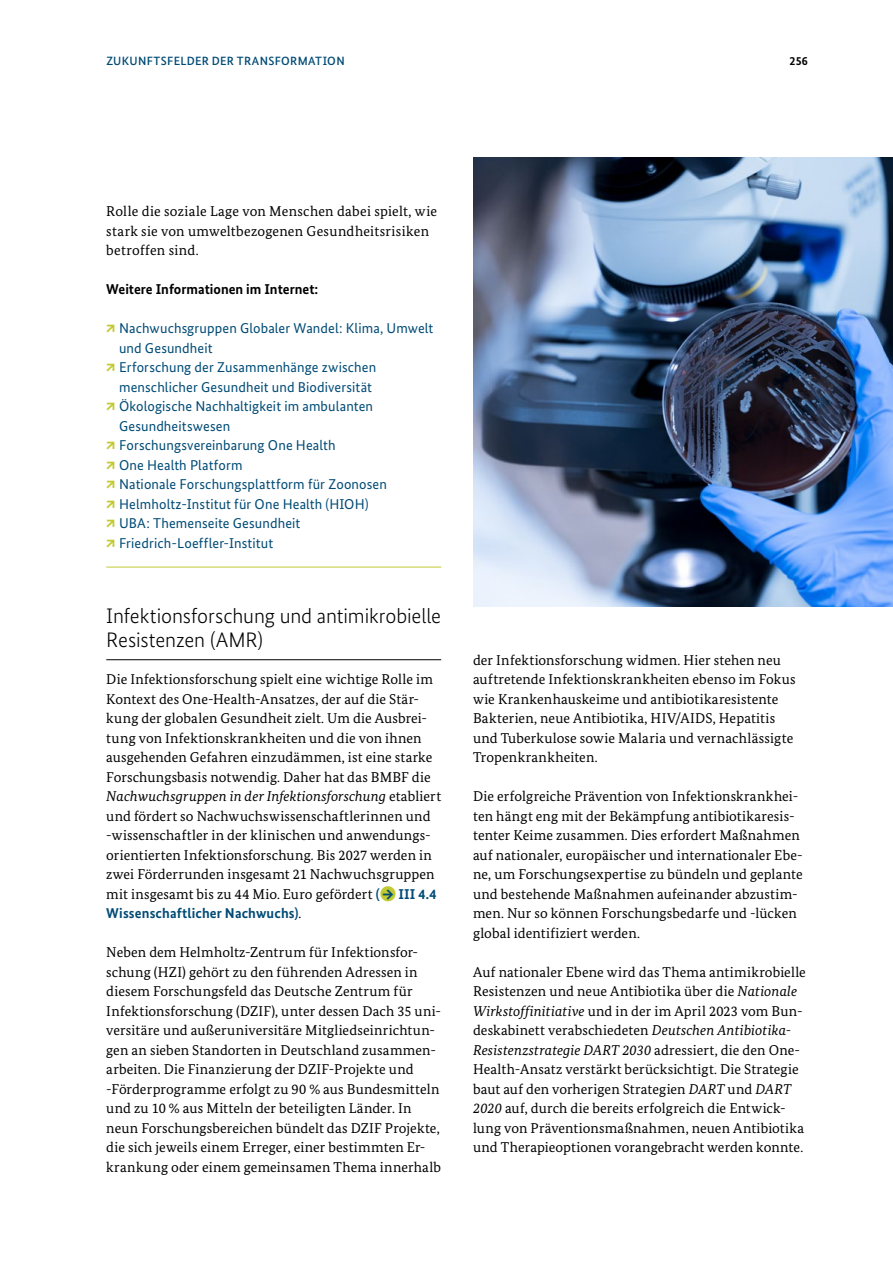
<style>
.page{position:relative;width:893px;height:1263px;background:#fff}
.page>*{position:absolute;margin:0;border:0;box-sizing:border-box;transform-origin:0 0}
.H3_Subheadline_2-zeilig{font:300 21px/24px "Bundes Sans";letter-spacing:-.005em;color:#000}
.Fließtext{font:14.25px/19.5px "Bundes Serif";letter-spacing:.01em;color:#000}
.t1{font:14.25px/19.5px "Bundes Sans";letter-spacing:.01em;color:#004b76}
.Fließtext-2{font:700 14.25px "Bundes Sans";color:#000}
.t2{font:500 12px "Bundes Sans";letter-spacing:.03em;color:#004b76}
.t3{font:700 12px "Bundes Sans";color:#000}
.s1{font-weight:900;color:#c1ca31}
.s2{font-style:italic}
.s3{font-family:"Bundes Sans";font-weight:700;color:#004b76}
.s4{color:#c1ca31}
.s5{font-family:"Bundes Sans";font-weight:900;color:#004b76}
</style>
<div class="page">
<hr style="left:106px;top:567px;width:335px;height:1px;background:#c1ca31">
<hr style="left:106px;top:659px;width:335px;height:1px;background:#000">
<img style="left:473px;top:157px;width:420px;height:449px">
<p class="t2" style="left:106px;top:54px;width:9px">ZUKU</p>
<p class="t2" style="left:138px;top:54px;width:208px">NFTSFELDER DER TRANSFORMATION</p>
<p class="t3" style="left:789px;top:53px;width:20px">256</p>
<p class="Fließtext" style="left:106px;top:201px;width:332px">Rolle die soziale Lage von Menschen dabei spielt, wie stark sie von umweltbezogenen Gesundheitsrisiken betroffen sind.</p>
<p class="Fließtext-2" style="left:106px;top:281px;width:214px">Weitere Informationen im Internet:</p>
<p class="t1" style="left:119px;top:318px;width:316px;text-indent:-13px"><span class="s1">↗</span> Nachwuchsgruppen Globaler Wandel: Klima, Umwelt und Gesundheit</p>
<p class="t1" style="left:106px;top:357px;width:271px;text-align:center"><span class="s1">↗</span> Erforschung der Zusammenhänge zwischen menschlicher Gesundheit und Biodiversität</p>
<p class="t1" style="left:119px;top:396px;width:256px;text-indent:-13px"><span class="s1">↗</span> Ökologische Nachhaltigkeit im ambulanten<br>Gesundheitswesen</p>
<p class="t1" style="left:106px;top:435px;width:231px"><span class="s1">↗</span> Forschungsvereinbarung One Health</p>
<p class="t1" style="left:106px;top:455px;width:138px"><span class="s1">↗</span> One Health Platform</p>
<p class="t1" style="left:106px;top:474px;width:282px"><span class="s1">↗</span> Nationale Forschungsplattform für Zoonosen</p>
<p class="t1" style="left:106px;top:494px;width:264px"><span class="s1">↗</span> Helmholtz-Institut für One Health (HIOH)</p>
<p class="t1" style="left:106px;top:513px;width:196px"><span class="s1">↗</span> UBA: Themenseite Gesundheit</p>
<p class="t1" style="left:106px;top:533px;width:168px"><span class="s1">↗</span> Friedrich-Loeffler-Institut</p>
<h3 class="H3_Subheadline_2-zeilig" style="left:106px;top:604px;width:336px">Infektionsforschung und antimikrobielle<br>Resistenzen (AMR)</h3>
<p class="Fließtext" style="left:106px;top:669px;width:336px">Die Infektionsforschung spielt eine wichtige Rolle im Kontext des One-Health-Ansatzes, der auf die Stär&shy;kung der globalen Gesundheit zielt. Um die Ausbrei&shy;tung von Infektionskrankheiten und die von ihnen ausgehenden Gefahren einzudämmen, ist eine starke Forschungsbasis notwendig. Daher hat das BMBF die <span class="s2">Nachwuchsgruppen in der Infektionsforschung</span> etabliert und fördert so Nachwuchswissenschaftlerinnen und -wissenschaftler in der klinischen und anwendungs&shy;orientierten Infektionsforschung. Bis 2027 werden in zwei Förderrunden insgesamt 21 Nachwuchsgruppen mit insgesamt bis zu 44 Mio. Euro gefördert <span class="s3">(</span><span class="s4">●</span><span class="s5">→</span> <span class="s3">III 4.4<br>Wissenschaftlicher Nachwuchs)</span>.</p>
<p class="Fließtext" style="left:106px;top:942px;width:336px">Neben dem Helmholtz-Zentrum für Infektionsfor&shy;schung (HZI) gehört zu den führenden Adressen in diesem Forschungsfeld das Deutsche Zentrum für Infektionsforschung (DZIF), unter dessen Dach 35 uni&shy;versitäre und außeruniversitäre Mitgliedseinrichtun&shy;gen an sieben Standorten in Deutschland zusammen&shy;arbeiten. Die Finanzierung der DZIF-Projekte und -Förderprogramme erfolgt zu 90 % aus Bundesmitteln und zu 10 % aus Mitteln der beteiligten Länder. In neun Forschungsbereichen bündelt das DZIF Projekte, die sich jeweils einem Erreger, einer bestimmten Er&shy;krankung oder einem gemeinsamen Thema innerhalb</p>
<p class="Fließtext" style="left:473px;top:650px;width:324px">der Infektionsforschung widmen. Hier stehen neu auftretende Infektionskrankheiten ebenso im Fokus wie Krankenhauskeime und antibiotikaresistente Bakterien, neue Antibiotika, HIV/AIDS, Hepatitis und Tuberkulose sowie Malaria und vernachlässigte Tropenkrankheiten.</p>
<p class="Fließtext" style="left:473px;top:786px;width:331px">Die erfolgreiche Prävention von Infektionskrankhei&shy;ten hängt eng mit der Bekämpfung antibiotikaresis&shy;tenter Keime zusammen. Dies erfordert Maßnahmen auf nationaler, europäischer und internationaler Ebe&shy;ne, um Forschungsexpertise zu bündeln und geplante und bestehende Maßnahmen aufeinander abzustim&shy;men. Nur so können Forschungsbedarfe und -lücken global identifiziert werden.</p>
<p class="Fließtext" style="left:473px;top:962px;width:334px">Auf nationaler Ebene wird das Thema antimikrobielle Resistenzen und neue Antibiotika über die <span class="s2">Nationale Wirkstoffinitiative</span> und in der im April 2023 vom Bun&shy;deskabinett verabschiedeten <span class="s2">Deutschen Antibiotika-Resistenzstrategie DART 2030</span> adressiert, die den One-Health-Ansatz verstärkt berücksichtigt. Die Strategie baut auf den vorherigen Strategien <span class="s2">DART</span> und <span class="s2">DART 2020</span> auf, durch die bereits erfolgreich die Entwick&shy;lung von Präventionsmaßnahmen, neuen Antibiotika und Therapieoptionen vorangebracht werden konnte.</p>
</div>
